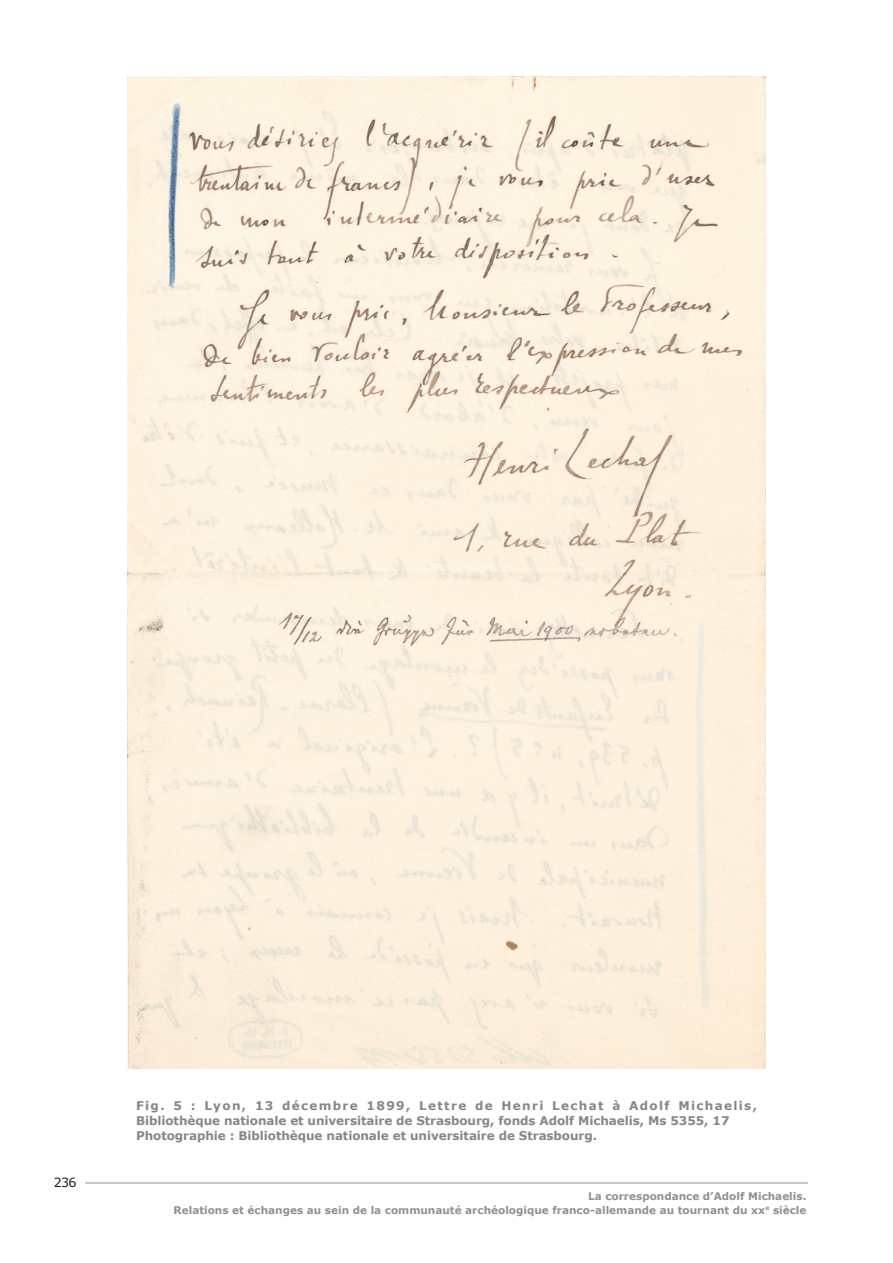
<style>
.page{position:relative;width:893px;height:1263px;background:#fff}
.page>*{position:absolute;margin:0;border:0;box-sizing:border-box;transform-origin:0 0}
.t1{font:12.6px "Verdana";color:#1d1d1b}
.légend{font:700 12px/15px "Verdana";letter-spacing:-.005em;color:#878787}
.t2{font:700 10.5px/13.5px "Verdana";color:#919190;text-align:right}
</style>
<div class="page">
<hr style="left:85px;top:1182px;width:723px;height:2px;background:#c7c7c6">
<img style="left:128px;top:77px;width:637px;height:992px">
<p class="t1" style="left:54px;top:1173px;width:24px">236</p>
<p class="légend" style="left:136px;top:1097px;width:622px">Fig. 5 : Lyon, 13 décembre 1899, Lettre de Henri Lechat à Adolf Michaelis,<br>Bibliothèque nationale et universitaire de Strasbourg, fonds Adolf Michaelis, Ms 5355, 17</p>
<p class="légend" style="left:136px;top:1127px;width:462px">Photographie : Bibliothèque nationale et universitaire de Strasbourg.</p>
<p class="t2" style="left:174px;top:1189px;width:634px">La correspondance d’Adolf Michaelis.<br>Relations et échanges au sein de la communauté archéologique franco-allemande au tournant du xx<sup>e</sup> siècle</p>
</div>
